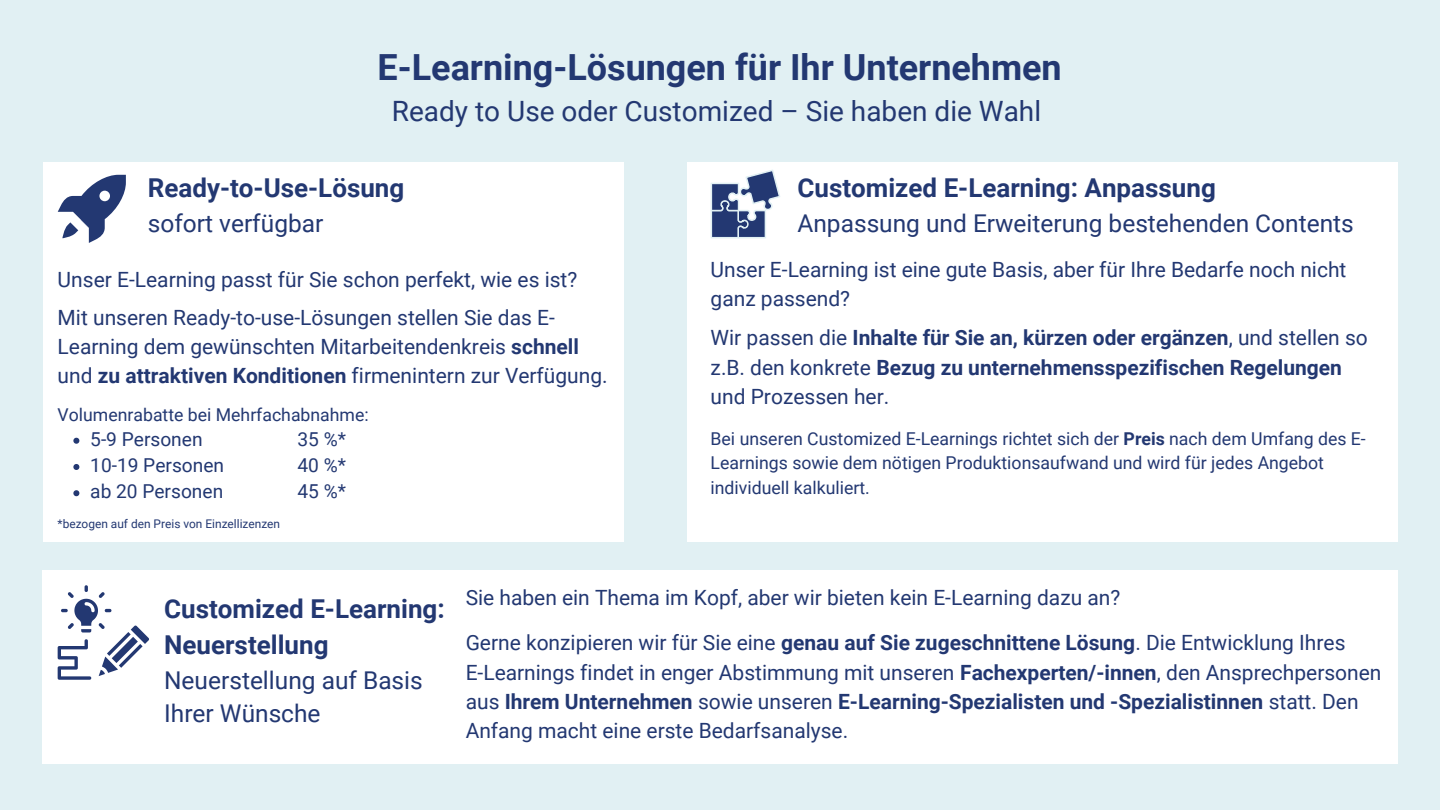
<style>
.page{position:relative;width:1440px;height:810px;background:#e1f0f3}
.page>*{position:absolute;margin:0;border:0;box-sizing:border-box;transform-origin:0 0}
.t1{font:700 36px "Roboto";color:#233872}
.t2{font:28px "Roboto";color:#233872}
.t3{font:700 26px/36px "Roboto";color:#233872}
.t4{font:24.5px/33.8px "Roboto";color:#233872}
.t5{font:21px/29.2px "Roboto";color:#233872}
.t6{font:700 21px/29.4px "Roboto";color:#233872}
.t7{font:19.2px/26.2px "Roboto";color:#233872}
.t8{font:17.7px/24.8px "Roboto";color:#233872}
.t9{font:11.9px "Roboto";color:#233872}
.s1{font-weight:700}
.s2{font-weight:400}
</style>
<div class="page">
<div style="left:43px;top:162px;width:581px;height:379px;background:#fff"></div>
<svg style="left:58px;top:175px;width:68px;height:68px"></svg>
<div style="left:43px;top:571px;width:1354px;height:193px;background:#fff"></div>
<svg style="left:58px;top:585px;width:91px;height:95px"></svg>
<div style="left:687px;top:162px;width:710px;height:379px;background:#fff"></div>
<svg style="left:711px;top:170px;width:69px;height:68px"></svg>
<svg style="left:73px;top:438px;width:6px;height:6px"></svg>
<svg style="left:73px;top:464px;width:6px;height:6px"></svg>
<svg style="left:73px;top:490px;width:6px;height:6px"></svg>
<h1 class="t1" style="left:378px;top:46px;width:686px">E-Learning-Lösungen für Ihr Unternehmen</h1>
<h2 class="t2" style="left:392px;top:95px;width:651px">Ready to Use oder Customized – Sie haben die Wahl</h2>
<p class="t3" style="left:148px;top:170px;width:258px">Ready-to-Use-Lösung</p>
<p class="t4" style="left:148px;top:206px;width:177px">sofort verfügbar</p>
<p class="t5" style="left:58px;top:260px;width:521px;line-height:38.8px">Unser E-Learning passt für Sie schon perfekt, wie es ist?<br>Mit unseren Ready-to-use-Lösungen stellen Sie das E-</p>
<p class="t5" style="left:58px;top:333px;width:552px;line-height:28.8px">Learning dem gewünschten Mitarbeitendenkreis <span class="s1">schnell </span>und <span class="s1">zu attraktiven Konditionen</span> firmenintern zur Verfügung.</p>
<p class="t8" style="left:58px;top:403px;width:313px">Volumenrabatte bei Mehrfachabnahme:</p>
<p class="t7" style="left:298px;top:426px;width:50px;text-align:justify">35 %* 40 %* 45 %*</p>
<p class="t9" style="left:58px;top:517px;width:224px">*bezogen auf den Preis von Einzellizenzen</p>
<p class="t7" style="left:90px;top:426px;width:135px">5-9 Personen<br>10-19 Personen ab 20 Personen</p>
<p class="t3" style="left:797px;top:170px;width:420px">Customized E-Learning: Anpassung</p>
<p class="t4" style="left:797px;top:206px;width:558px">Anpassung und Erweiterung bestehenden Contents</p>
<p class="t5" style="left:711px;top:255px;width:637px">Unser E-Learning ist eine gute Basis, aber für Ihre Bedarfe noch nicht ganz passend?</p>
<p class="t6" style="left:711px;top:323px;width:659px"><span class="s2">Wir passen die</span> Inhalte für Sie an, kürzen oder ergänzen<span class="s2">, und stellen so z.B. den konkrete</span> Bezug zu unternehmensspezifischen Regelungen <span class="s2">und Prozessen her.</span></p>
<p class="t8" style="left:711px;top:426px;width:657px">Bei unseren Customized E-Learnings richtet sich der <span class="s1">Preis</span> nach dem Umfang des E-<br>Learnings sowie dem nötigen Produktionsaufwand und wird für jedes Angebot individuell kalkuliert.</p>
<p class="t3" style="left:164px;top:591px;width:282px">Customized E-Learning:<br>Neuerstellung</p>
<p class="t4" style="left:164px;top:663px;width:260px">Neuerstellung auf Basis<br>Ihrer Wünsche</p>
<p class="t5" style="left:466px;top:574px;width:881px;line-height:45.8px">Sie haben ein Thema im Kopf, aber wir bieten kein E-Learning dazu an?<br>Gerne konzipieren wir für Sie eine <span class="s1">genau auf Sie zugeschnittene Lösung</span>. Die Entwicklung Ihres</p>
<p class="t5" style="left:466px;top:658px;width:917px">E-Learnings findet in enger Abstimmung mit unseren <span class="s1">Fachexperten/-innen</span>, den Ansprechpersonen aus <span class="s1">Ihrem Unternehmen</span> sowie unseren <span class="s1">E-Learning-Spezialisten und -Spezialistinnen</span> statt. Den<br>Anfang macht eine erste Bedarfsanalyse.</p>
</div>
